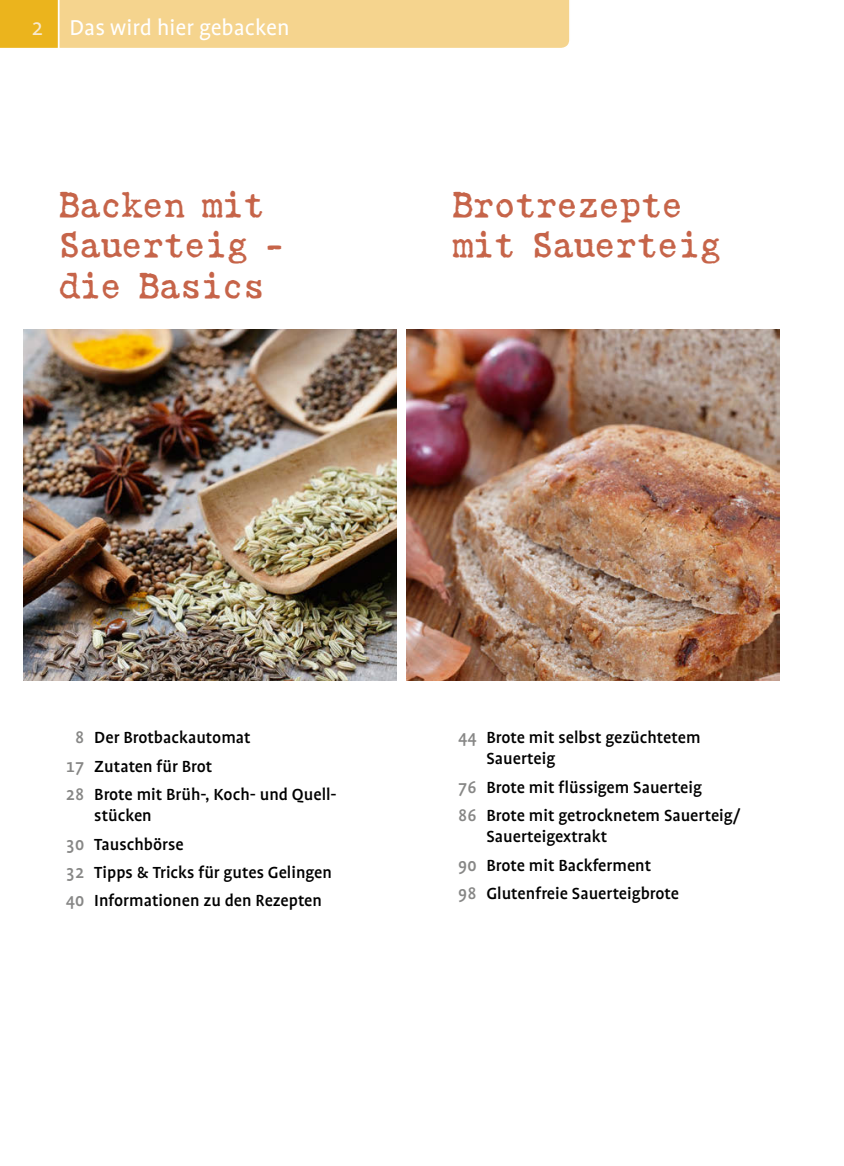
<style>
.page{position:relative;width:844px;height:1166px;background:#fff}
.page>*{position:absolute;margin:0;border:0;box-sizing:border-box;transform-origin:0 0}
.t1{font:35px/40.2px "Gabriele Bad AH";letter-spacing:-.025em;color:#c66449}
.t2{font:24.5px "UV Profile";color:#fff}
.t3{font:500 18.38px/28.5px "UV Profile";color:#000}
.s1{font-family:"UV Profile SC";color:#f8ead0}
.s2{font-family:"UV Profile SC";font-size:19.25px;color:#878786}
</style>
<div class="page">
<img style="left:406px;top:329px;width:373px;height:351px">
<img style="left:23px;top:329px;width:373px;height:351px">
<svg style="left:0;top:0;width:570px;height:48px;background:#f3d082"></svg>
<h2 class="t2" style="left:31px;top:15px;width:260px"><span class="s1">2</span> Das wird hier gebacken</h2>
<h1 class="t1" style="left:58px;top:184px;width:229px">Backen mit<br>Sauerteig – die Basics</h1>
<h1 class="t1" style="left:451px;top:184px;width:271px">Brotrezepte mit Sauerteig</h1>
<p class="t3" style="left:66px;top:723px;width:271px;text-indent:9px"><span class="s2">8</span> Der Brotbackautomat<br><span class="s2">17</span> Zutaten für Brot<br><span class="s2">28</span> Brote mit Brüh-, Koch- und Quell-</p>
<p class="t3" style="left:66px;top:801px;width:267px;text-indent:28px">stücken<br><span class="s2">30</span> Tauschbörse<br><span class="s2">32</span> Tipps &amp; Tricks für gutes Gelingen<br><span class="s2">40</span> Informationen zu den Rezepten</p>
<p class="t3" style="left:486px;top:727px;width:215px;line-height:21px;text-indent:-28px"><span class="s2">44</span> Brote mit selbst gezüchtetem<br>Sauerteig</p>
<p class="t3" style="left:458px;top:773px;width:284px"><span class="s2">76</span> Brote mit flüssigem Sauerteig<br><span class="s2">86</span> Brote mit getrocknetem Sauerteig/</p>
<p class="t3" style="left:458px;top:822px;width:222px;text-indent:28px">Sauerteigextrakt<br><span class="s2">90</span> Brote mit Backferment<br><span class="s2">98</span> Glutenfreie Sauerteigbrote</p>
</div>
